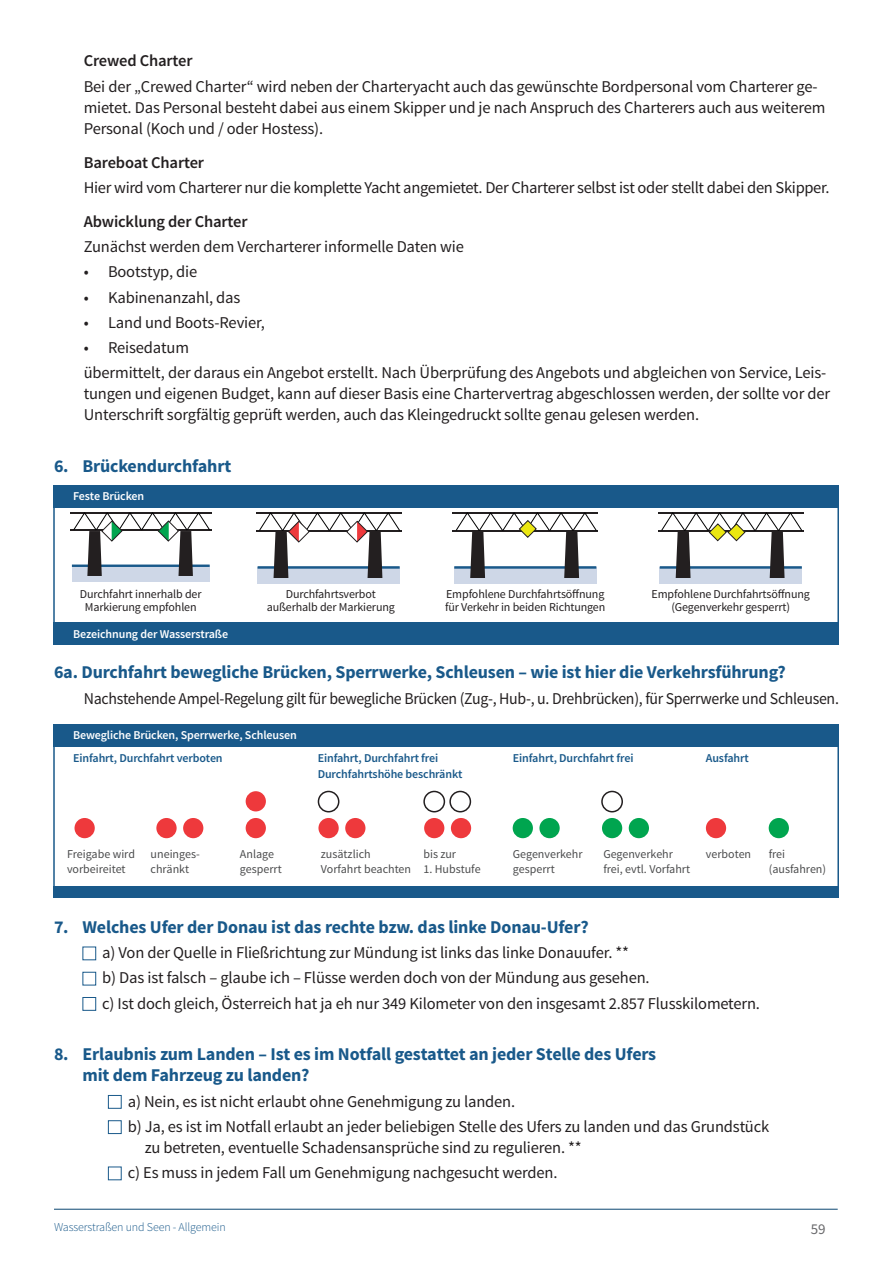
<style>
.page{position:relative;width:893px;height:1263px;background:#fff}
.page>*{position:absolute;margin:0;border:0;box-sizing:border-box;transform-origin:0 0}
.Frage{font:700 18px/21.6px "Source Sans Pro";letter-spacing:-.01em;color:#19598a}
.Antworten{font:16.5px/21px "Source Sans Pro";letter-spacing:-.01em;color:#231f20}
.Antworten-2{font:16.5px "Source Sans Pro";letter-spacing:-.01em;color:#231f20;scale:.96 1}
.Antworten-3{font:600 16.5px "Source Sans Pro";letter-spacing:-.01em;color:#231f20}
.t1{font:15px "Source Sans Pro";color:#69696c}
.Antworten-4{font:12px/13.5px "Source Sans Pro";letter-spacing:-.01em;color:#231f20;text-align:center}
.Obertitel{font:12px/15px "Source Sans Pro";color:#4b4c4d}
.Antworten-5{font:600 12px "Source Sans Pro";letter-spacing:-.01em;color:#19598a}
.Antworten-6{font:600 12px "Source Sans Pro";letter-spacing:-.01em;color:#fff}
.Antworten-7{font:300 12px "Source Sans Pro";letter-spacing:-.01em;color:#19598a}
</style>
<div class="page">
<hr style="left:54px;top:1209px;width:784px;height:1px;background:#0c4772">
<div style="left:82px;top:946px;width:14px;height:14px;border:1px solid #19598a"></div>
<div style="left:82px;top:972px;width:14px;height:13px;border:1px solid #19598a"></div>
<div style="left:82px;top:997px;width:14px;height:14px;border:1px solid #19598a"></div>
<div style="left:108px;top:1095px;width:14px;height:14px;border:1px solid #19598a"></div>
<div style="left:108px;top:1120px;width:14px;height:14px;border:1px solid #19598a"></div>
<div style="left:108px;top:1166px;width:14px;height:14px;border:1px solid #19598a"></div>
<div style="left:72px;top:566px;width:138px;height:16px;background:#ced7e7"></div>
<hr style="left:72px;top:564px;width:138px;height:3px;background:#19598a">
<hr style="left:70px;top:530px;width:141px;height:1px;background:#231f20">
<hr style="left:70px;top:512px;width:141px;height:1px;background:#231f20">
<svg style="left:73px;top:512px;width:137px;height:64px"></svg>
<div style="left:258px;top:567px;width:142px;height:17px;background:#ced7e7"></div>
<hr style="left:258px;top:566px;width:142px;height:3px;background:#19598a">
<hr style="left:256px;top:530px;width:145px;height:2px;background:#231f20">
<hr style="left:256px;top:512px;width:145px;height:2px;background:#231f20">
<svg style="left:259px;top:512px;width:141px;height:66px"></svg>
<div style="left:454px;top:567px;width:142px;height:17px;background:#ced7e7"></div>
<hr style="left:454px;top:566px;width:142px;height:3px;background:#19598a">
<hr style="left:452px;top:530px;width:146px;height:2px;background:#231f20">
<hr style="left:452px;top:512px;width:146px;height:1px;background:#231f20">
<svg style="left:456px;top:512px;width:141px;height:66px"></svg>
<div style="left:660px;top:567px;width:142px;height:17px;background:#ced7e7"></div>
<hr style="left:660px;top:566px;width:142px;height:3px;background:#19598a">
<hr style="left:658px;top:530px;width:146px;height:2px;background:#231f20">
<hr style="left:658px;top:512px;width:146px;height:1px;background:#231f20">
<svg style="left:661px;top:512px;width:141px;height:66px"></svg>
<div style="left:53px;top:485px;width:786px;height:22px;background:#19598a"></div>
<div style="left:53px;top:724px;width:786px;height:22px;background:#19598a"></div>
<div style="left:53px;top:622px;width:785px;height:22px;background:#19598a"></div>
<div style="left:53px;top:887px;width:785px;height:11px;background:#19598a"></div>
<div style="left:75px;top:818px;width:20px;height:20px;background:#ee393c;border-radius:50%"></div>
<div style="left:156px;top:818px;width:21px;height:20px;background:#ee393c;border-radius:50%"></div>
<div style="left:183px;top:818px;width:20px;height:20px;background:#ee393c;border-radius:50%"></div>
<div style="left:318px;top:818px;width:21px;height:20px;background:#ee393c;border-radius:50%"></div>
<div style="left:318px;top:791px;width:21px;height:21px;border:2px solid #231f20;border-radius:50%"></div>
<div style="left:345px;top:818px;width:20px;height:20px;background:#ee393c;border-radius:50%"></div>
<div style="left:602px;top:818px;width:20px;height:20px;background:#00a54f;border-radius:50%"></div>
<div style="left:601px;top:791px;width:22px;height:21px;border:2px solid #231f20;border-radius:50%"></div>
<div style="left:629px;top:818px;width:20px;height:20px;background:#00a54f;border-radius:50%"></div>
<div style="left:246px;top:791px;width:20px;height:20px;background:#ee393c;border-radius:50%"></div>
<div style="left:246px;top:818px;width:20px;height:20px;background:#ee393c;border-radius:50%"></div>
<div style="left:706px;top:818px;width:20px;height:20px;background:#ee393c;border-radius:50%"></div>
<div style="left:513px;top:818px;width:20px;height:20px;background:#00a54f;border-radius:50%"></div>
<div style="left:539px;top:818px;width:21px;height:20px;background:#00a54f;border-radius:50%"></div>
<div style="left:424px;top:818px;width:20px;height:20px;background:#ee393c;border-radius:50%"></div>
<div style="left:423px;top:791px;width:22px;height:21px;border:2px solid #231f20;border-radius:50%"></div>
<div style="left:451px;top:818px;width:20px;height:20px;background:#ee393c;border-radius:50%"></div>
<div style="left:449px;top:791px;width:22px;height:21px;border:2px solid #231f20;border-radius:50%"></div>
<div style="left:769px;top:818px;width:20px;height:20px;background:#00a54f;border-radius:50%"></div>
<p class="Antworten-3" style="left:84px;top:50px;width:110px">Crewed Charter</p>
<p class="Antworten" style="left:84px;top:76px;width:743px">Bei der „Crewed Charter“ wird neben der Charteryacht auch das gewünschte Bordpersonal vom Charterer ge&shy;mietet. Das Personal besteht dabei aus einem Skipper und je nach Anspruch des Charterers auch aus weiterem<br>Personal (Koch und / oder Hostess).</p>
<p class="Antworten-3" style="left:84px;top:152px;width:122px">Bareboat Charter</p>
<p class="Antworten" style="left:84px;top:177px;width:747px">Hier wird vom Charterer nur die komplette Yacht angemietet. Der Charterer selbst ist oder stellt dabei den Skipper.</p>
<p class="Antworten-3" style="left:84px;top:211px;width:165px">Abwicklung der Charter</p>
<p class="Antworten" style="left:84px;top:236px;width:382px">Zunächst werden dem Vercharterer informelle Daten wie</p>
<p class="Antworten" style="left:84px;top:262px;width:115px">• Bootstyp, die</p>
<p class="Antworten" style="left:84px;top:287px;width:158px">• Kabinenanzahl, das</p>
<p class="Antworten" style="left:84px;top:312px;width:183px">• Land und Boots-Revier,</p>
<p class="Antworten" style="left:84px;top:337px;width:107px">• Reisedatum</p>
<p class="Antworten" style="left:84px;top:363px;width:748px">übermittelt, der daraus ein Angebot erstellt. Nach Überprüfung des Angebots und abgleichen von Service, Leis&shy;tungen und eigenen Budget, kann auf dieser Basis eine Chartervertrag abgeschlossen werden, der sollte vor der<br>Unterschrift sorgfältig geprüft werden, auch das Kleingedruckt sollte genau gelesen werden.</p>
<p class="Frage" style="left:54px;top:455px;width:179px">6. Brückendurchfahrt</p>
<p class="Antworten-6" style="left:73px;top:488px;width:73px">Feste Brücken</p>
<p class="Antworten-4" style="left:80px;top:587px;width:123px">Durchfahrt innerhalb der<br>Markierung empfohlen</p>
<p class="Antworten-4" style="left:267px;top:587px;width:130px">Durchfahrtsverbot außerhalb der Markierung</p>
<p class="Antworten-4" style="left:445px;top:587px;width:162px;text-align:left">Empfohlene Durchfahrtsöffnung für Verkehr in beiden Richtungen</p>
<p class="Antworten-4" style="left:652px;top:587px;width:160px">Empfohlene Durchfahrtsöffnung (Gegenverkehr gesperrt)</p>
<p class="Antworten-6" style="left:73px;top:626px;width:157px">Bezeichnung der Wasserstraße</p>
<p class="Frage" style="left:54px;top:662px;width:733px">6a. Durchfahrt bewegliche Brücken, Sperrwerke, Schleusen – wie ist hier die Verkehrsführung?</p>
<p class="Antworten-2" style="left:84px;top:688px;width:788px">Nachstehende Ampel-Regelung gilt für bewegliche Brücken (Zug-, Hub-, u. Drehbrücken), für Sperrwerke und Schleusen.</p>
<p class="Antworten-6" style="left:73px;top:727px;width:225px">Bewegliche Brücken, Sperrwerke, Schleusen</p>
<p class="Antworten-5" style="left:73px;top:750px;width:151px">Einfahrt, Durchfahrt verboten</p>
<p class="Antworten-5" style="left:318px;top:750px;width:122px">Einfahrt, Durchfahrt frei</p>
<p class="Antworten-5" style="left:318px;top:767px;width:146px">Durchfahrtshöhe beschränkt</p>
<p class="Antworten-5" style="left:513px;top:750px;width:122px">Einfahrt, Durchfahrt frei</p>
<p class="Antworten-5" style="left:706px;top:750px;width:44px">Ausfahrt</p>
<p class="Obertitel" style="left:67px;top:846px;width:69px">Freigabe wird vorbeireitet</p>
<p class="Obertitel" style="left:151px;top:846px;width:51px">uneinges&shy;chränkt</p>
<p class="Obertitel" style="left:240px;top:846px;width:36px">Anlage</p>
<p class="Obertitel" style="left:240px;top:861px;width:43px">gesperrt</p>
<p class="Obertitel" style="left:321px;top:846px;width:51px">zusätzlich</p>
<p class="Obertitel" style="left:321px;top:861px;width:92px">Vorfahrt beachten</p>
<p class="Obertitel" style="left:423px;top:846px;width:34px">bis zur</p>
<p class="Obertitel" style="left:423px;top:861px;width:59px">1. Hubstufe</p>
<p class="Obertitel" style="left:513px;top:846px;width:71px">Gegenverkehr</p>
<p class="Obertitel" style="left:513px;top:861px;width:43px">gesperrt</p>
<p class="Obertitel" style="left:603px;top:846px;width:88px">Gegenverkehr frei, evtl. Vorfahrt</p>
<p class="Obertitel" style="left:706px;top:846px;width:47px">verboten</p>
<p class="Obertitel" style="left:769px;top:846px;width:18px">frei</p>
<p class="Obertitel" style="left:769px;top:861px;width:59px">(ausfahren)</p>
<p class="Frage" style="left:54px;top:917px;width:536px">7. Welches Ufer der Donau ist das rechte bzw. das linke Donau-Ufer?</p>
<p class="Antworten" style="left:102px;top:942px;width:528px">a) Von der Quelle in Fließrichtung zur Mündung ist links das linke Donauufer. **</p>
<p class="Antworten" style="left:102px;top:968px;width:549px">b) Das ist falsch – glaube ich – Flüsse werden doch von der Mündung aus gesehen.</p>
<p class="Antworten" style="left:102px;top:993px;width:659px">c) Ist doch gleich, Österreich hat ja eh nur 349 Kilometer von den insgesamt 2.857 Flusskilometern.</p>
<p class="Frage" style="left:82px;top:1043px;width:575px;text-indent:-28px">8. Erlaubnis zum Landen – Ist es im Notfall gestattet an jeder Stelle des Ufers mit dem Fahrzeug zu landen?</p>
<p class="Antworten" style="left:128px;top:1091px;width:389px">a) Nein, es ist nicht erlaubt ohne Genehmigung zu landen.</p>
<p class="Antworten" style="left:145px;top:1116px;width:626px;text-indent:-17px">b) Ja, es ist im Notfall erlaubt an jeder beliebigen Stelle des Ufers zu landen und das Grundstück zu betreten, eventuelle Schadensansprüche sind zu regulieren. **</p>
<p class="Antworten" style="left:128px;top:1162px;width:431px">c) Es muss in jedem Fall um Genehmigung nachgesucht werden.</p>
<p class="Antworten-7" style="left:54px;top:1220px;width:173px">Wasserstraßen und Seen - Allgemein</p>
<p class="t1" style="left:811px;top:1219px;width:16px">59</p>
</div>
